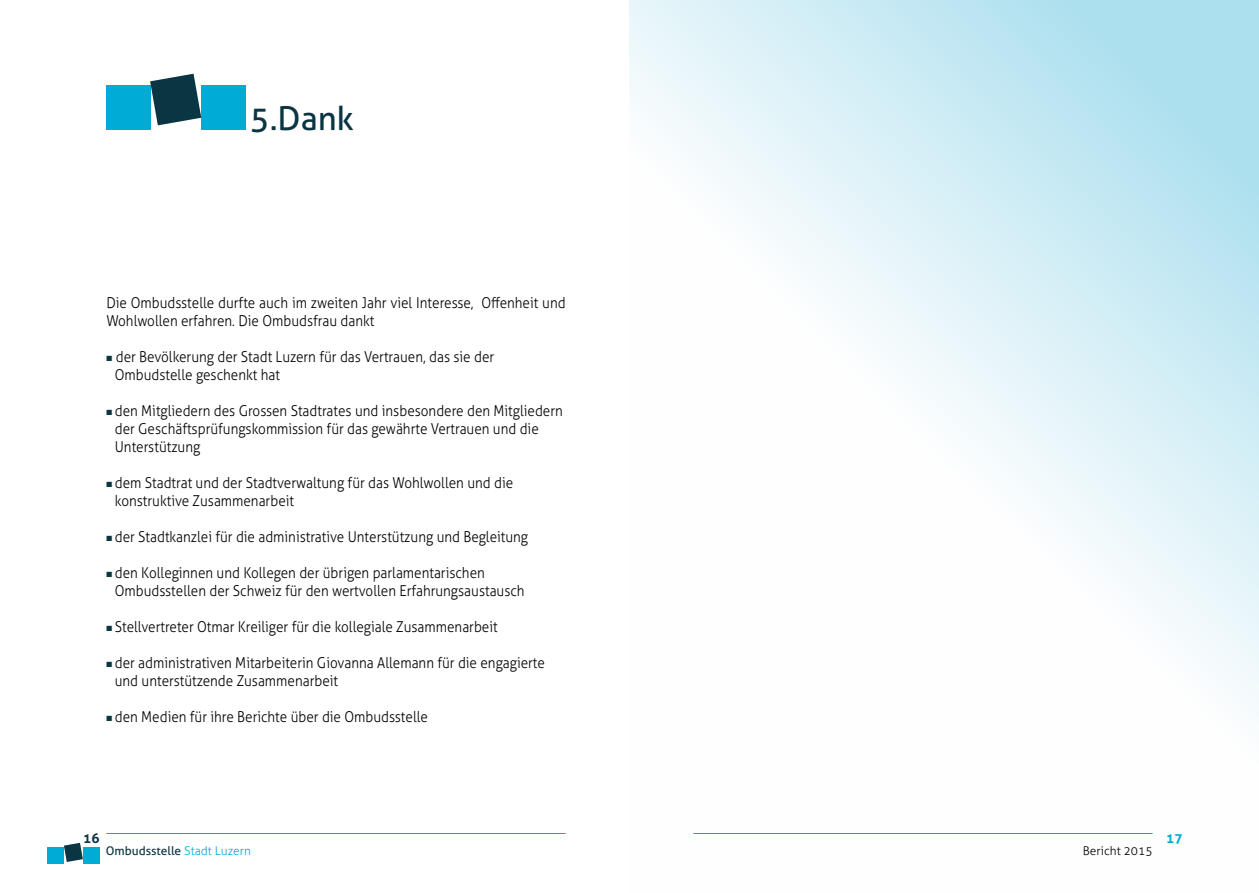
<style>
.page{position:relative;width:1259px;height:893px;background:#fff}
.page>*{position:absolute;margin:0;border:0;box-sizing:border-box;transform-origin:0 0}
.t1{font:33px "Aller";color:#0a3542}
.t2{font:300 15px/18px "Aller";color:#000;scale:.9 1}
.t3{font:700 13.5px "Aller";color:#0a3542}
.t4{font:700 13.5px "Aller";color:#00acd6}
.t5{font:12px "Aller";color:#0a3542}
.t6{font:300 12px "Aller";color:#000}
.s1{color:#0a3542}
.s2{font-weight:300;color:#00acd6}
</style>
<div class="page">
<div style="left:106px;top:85px;width:44px;height:44px;background:#00acd6"></div>
<div style="left:201px;top:85px;width:44px;height:44px;background:#00acd6"></div>
<svg style="left:150px;top:74px;width:51px;height:51px"></svg>
<hr style="left:106px;top:833px;width:460px;height:1px;background:#00acd6">
<div style="left:48px;top:847px;width:16px;height:16px;background:#00acd6"></div>
<div style="left:83px;top:847px;width:16px;height:16px;background:#00acd6"></div>
<svg style="left:64px;top:843px;width:19px;height:19px"></svg>
<svg style="left:629px;top:0;width:630px;height:834px"></svg>
<h1 class="t1" style="left:250px;top:98px;width:105px">5.Dank</h1>
<p class="t2" style="left:106px;top:294px;width:512px">Die Ombudsstelle durfte auch im zweiten Jahr viel Interesse, Offenheit und<br>Wohlwollen erfahren. Die Ombudsfrau dankt</p>
<p class="t2" style="left:115px;top:348px;width:423px;text-indent:-9px"><span class="s1">■</span> der Bevölkerung der Stadt Luzern für das Vertrauen, das sie der<br>Ombudstelle geschenkt hat</p>
<p class="t2" style="left:115px;top:402px;width:499px;text-indent:-9px"><span class="s1">■</span> den Mitgliedern des Grossen Stadtrates und insbesondere den Mitgliedern der Geschäftsprüfungskommission für das gewährte Vertrauen und die<br>Unterstützung</p>
<p class="t2" style="left:115px;top:474px;width:444px;text-indent:-9px"><span class="s1">■</span> dem Stadtrat und der Stadtverwaltung für das Wohlwollen und die konstruktive Zusammenarbeit</p>
<p class="t2" style="left:106px;top:528px;width:470px"><span class="s1">■</span> der Stadtkanzlei für die administrative Unterstützung und Begleitung</p>
<p class="t2" style="left:115px;top:564px;width:457px;text-indent:-9px"><span class="s1">■</span> den Kolleginnen und Kollegen der übrigen parlamentarischen<br>Ombudsstellen der Schweiz für den wertvollen Erfahrungsaustausch</p>
<p class="t2" style="left:106px;top:618px;width:436px"><span class="s1">■</span> Stellvertreter Otmar Kreiliger für die kollegiale Zusammenarbeit</p>
<p class="t2" style="left:115px;top:654px;width:479px;text-indent:-9px"><span class="s1">■</span> der administrativen Mitarbeiterin Giovanna Allemann für die engagierte und unterstützende Zusammenarbeit</p>
<p class="t2" style="left:106px;top:708px;width:359px"><span class="s1">■</span> den Medien für ihre Berichte über die Ombudsstelle</p>
<p class="t3" style="left:83px;top:830px;width:18px">16</p>
<p class="t4" style="left:1166px;top:830px;width:18px">17</p>
<p class="t5" style="left:106px;top:844px;width:146px">Ombudsstelle <span class="s2">Stadt Luzern</span></p>
<p class="t6" style="left:1083px;top:843px;width:71px">Bericht 2015</p>
</div>
